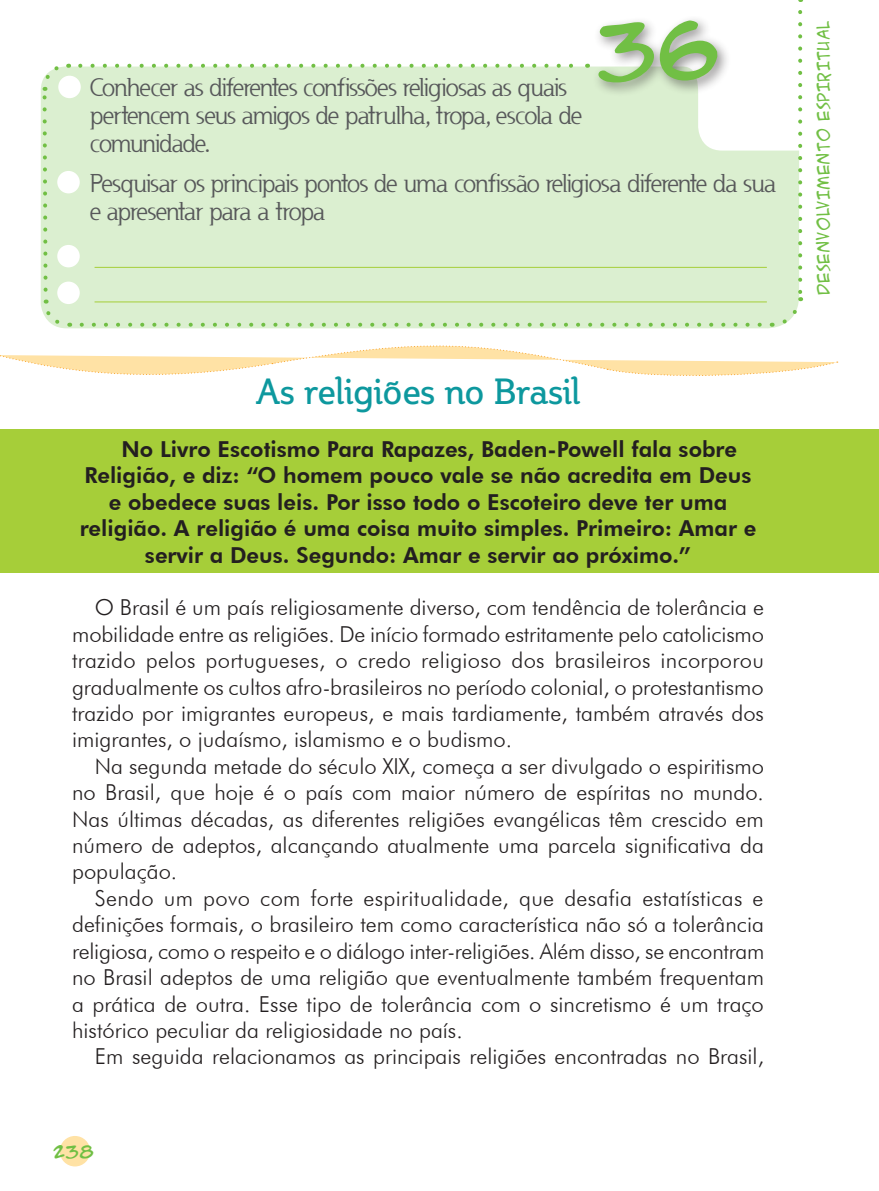
<style>
.page{position:relative;width:879px;height:1191px;background:#fff}
.page>*{position:absolute;margin:0;border:0;box-sizing:border-box;transform-origin:0 0}
.t1{font:72px "ACME Secret Agent";color:#71bf44}
.Conteudo_Tecnico{font:36px "Steinem";color:#0d989e}
.objetivos{font:24px/28px "Usenet";letter-spacing:-.035em;color:#57585a}
.t2{font:300 22px/26.4px "Futura BT";color:#231f20;text-align:justify}
.t3{font:800 22px "Futura BT";color:#231f20}
.t4{font:16px "ACME Secret Agent";letter-spacing:.025em;color:#71bf44}
</style>
<div class="page">
<div style="left:60px;top:1136px;width:30px;height:30px;background:#ffe2a5;border-radius:50%"></div>
<hr style="left:878px;top:142px;width:1px;height:444px;background:#9dbbd7">
<svg style="left:58px;top:150px;width:713px;height:179px;background:#dff1d5"></svg>
<svg style="left:771px;top:12px;width:31px;height:316px"></svg>
<div style="left:41px;top:63px;width:719px;height:264px;background:#dbefd0"></div>
<div style="left:592px;top:14px;width:140px;height:83px;background:#231f20;opacity:.5"></div>
<div style="left:58px;top:76px;width:23px;height:22px;background:#fff;border-radius:50%"></div>
<div style="left:57px;top:171px;width:23px;height:22px;background:#fff;border-radius:50%"></div>
<div style="left:57px;top:245px;width:23px;height:22px;background:#fff;border-radius:50%"></div>
<div style="left:57px;top:281px;width:23px;height:23px;background:#fff;border-radius:50%"></div>
<hr style="left:95px;top:267px;width:672px;height:1px;background:#a6ce39">
<hr style="left:95px;top:301px;width:672px;height:1px;background:#a6ce39">
<div style="left:0;top:429px;width:879px;height:144px;background:#a6ce39"></div>
<svg style="left:0;top:345px;width:838px;height:31px"></svg>
<p class="t1" style="left:595px;top:-2px;width:126px">36</p>
<p class="t4" style="left:811px;top:294px;width:275px;rotate:-90deg">DESENVOLVIMENTO ESPIRITUAL</p>
<p class="objetivos" style="left:90px;top:73px;width:494px">Conhecer as diferentes confissões religiosas as quais pertencem seus amigos de patrulha, tropa, escola de comunidade.</p>
<p class="objetivos" style="left:90px;top:168px;width:687px">Pesquisar os principais pontos de uma confissão religiosa diferente da sua e apresentar para a tropa</p>
<p class="Conteudo_Tecnico" style="left:256px;top:371px;width:325px">As religiões no Brasil</p>
<p class="t3" style="left:121px;top:436px;width:617px">No Livro Escotismo Para Rapazes, Baden-Powell fala sobre</p>
<p class="t3" style="left:84px;top:462px;width:668px">Religião, e diz: “O homem pouco vale se não acredita em Deus</p>
<p class="t3" style="left:109px;top:488px;width:620px">e obedece suas leis. Por isso todo o Escoteiro deve ter uma</p>
<p class="t3" style="left:80px;top:515px;width:678px">religião. A religião é uma coisa muito simples. Primeiro: Amar e</p>
<p class="t3" style="left:145px;top:541px;width:547px">servir a Deus. Segundo: Amar e servir ao próximo.”</p>
<p class="t2" style="left:72px;top:594px;width:693px;text-indent:23px">O Brasil é um país religiosamente diverso, com tendência de tolerância e mobilidade entre as religiões. De início formado estritamente pelo catolicismo trazido pelos portugueses, o credo religioso dos brasileiros incorporou gradualmente os cultos afro-brasileiros no período colonial, o protestantismo trazido por imigrantes europeus, e mais tardiamente, também através dos imigrantes, o judaísmo, islamismo e o budismo.</p>
<p class="t2" style="left:72px;top:752px;width:693px;text-indent:23px">Na segunda metade do século XIX, começa a ser divulgado o espiritismo no Brasil, que hoje é o país com maior número de espíritas no mundo.<br>Nas últimas décadas, as diferentes religiões evangélicas têm crescido em número de adeptos, alcançando atualmente uma parcela significativa da população.</p>
<p class="t2" style="left:72px;top:884px;width:694px;text-indent:23px">Sendo um povo com forte espiritualidade, que desafia estatísticas e definições formais, o brasileiro tem como característica não só a tolerância religiosa, como o respeito e o diálogo inter-religiões. Além disso, se encontram no Brasil adeptos de uma religião que eventualmente também frequentam a prática de outra. Esse tipo de tolerância com o sincretismo é um traço histórico peculiar da religiosidade no país.</p>
<p class="t2" style="left:95px;top:1043px;width:671px">Em seguida relacionamos as principais religiões encontradas no Brasil,</p>
<p class="t4" style="left:53px;top:1140px;width:43px">238</p>
</div>
